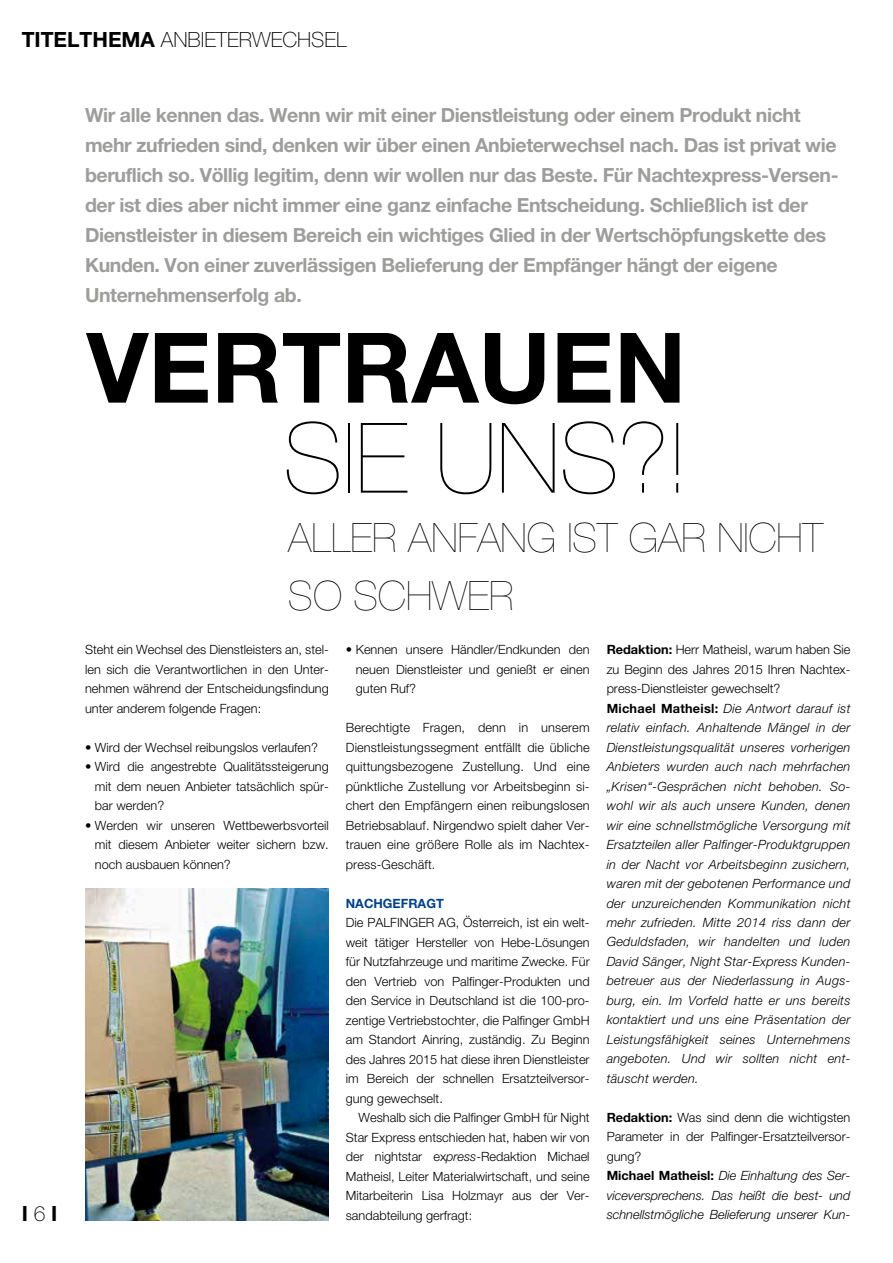
<style>
.page{position:relative;width:893px;height:1263px;background:#fff}
.page>*{position:absolute;margin:0;border:0;box-sizing:border-box;transform-origin:0 0}
.t1{font:700 97.5px "Helvetica Neue";color:#000}
.t2{font:200 97.5px "Helvetica Neue";color:#000}
.t3{font:200 40.5px/57.9px "Helvetica Neue";color:#000}
.t4{font:100 21px "Helvetica Neue";color:#000}
.t5{font:700 21px "Helvetica Neue";color:#000}
.t6{font:700 19.5px/30px "Helvetica Neue";letter-spacing:-.02em;color:#9d9d9c}
.t7{font:300 12.75px/19.5px "Helvetica Neue";color:#000;text-align:justify}
.t8{font:italic 300 12.75px/19.5px "Helvetica Neue";letter-spacing:.02em;color:#000}
.t9{font:italic 300 12.75px/19.5px "Helvetica Neue";color:#000}
.t10{font:700 12.75px "Helvetica Neue";color:#004289}
.s1{font-weight:700}
.s2{font-weight:100}
.s3{font-style:italic}
.s4{font-weight:700;font-style:normal}
.s5{font-style:normal}
</style>
<div class="page">
<img style="left:85px;top:889px;width:244px;height:331px">
<h3 class="t4" style="left:22px;top:28px;width:327px"><span class="s1">TITELTHEMA</span> ANBIETERWECHSEL</h3>
<p class="t6" style="left:85px;top:99px;width:755px">Wir alle kennen das. Wenn wir mit einer Dienstleistung oder einem Produkt nicht mehr zufrieden sind, denken wir über einen Anbieterwechsel nach. Das ist privat wie beruflich so. Völlig legitim, denn wir wollen nur das Beste. Für Nachtexpress-Versen&shy;der ist dies aber nicht immer eine ganz einfache Entscheidung. Schließlich ist der Dienstleister in diesem Bereich ein wichtiges Glied in der Wertschöpfungskette des Kunden. Von einer zuverlässigen Belieferung der Empfänger hängt der eigene Unternehmenserfolg ab.</p>
<h3 class="t5" style="left:22px;top:1200px;width:37px">I <span class="s2">6</span> I</h3>
<h1 class="t1" style="left:87px;top:308px;width:601px">VERTRAUEN</h1>
<h1 class="t2" style="left:283px;top:402px;width:404px">SIE UNS?!</h1>
<h2 class="t3" style="left:288px;top:508px;width:536px">ALLER ANFANG IST GAR NICHT<br>SO SCHWER</h2>
<p class="t7" style="left:85px;top:640px;width:245px">Steht ein Wechsel des Dienstleisters an, stel&shy;len sich die Verantwortlichen in den Unter&shy;nehmen während der Entscheidungsfindung unter anderem folgende Fragen:</p>
<p class="t7" style="left:85px;top:737px;width:234px">• Wird der Wechsel reibungslos verlaufen?</p>
<p class="t7" style="left:95px;top:757px;width:235px;text-indent:-10px">• Wird die angestrebte Qualitätssteigerung mit dem neuen Anbieter tatsächlich spür&shy;bar werden?</p>
<p class="t7" style="left:95px;top:815px;width:235px;text-indent:-10px">• Werden wir unseren Wettbewerbsvorteil mit diesem Anbieter weiter sichern bzw. noch ausbauen können?</p>
<p class="t7" style="left:356px;top:640px;width:235px;text-indent:-10px">• Kennen unsere Händler/Endkunden den neuen Dienstleister und genießt er einen guten Ruf?</p>
<p class="t7" style="left:346px;top:718px;width:245px">Berechtigte Fragen, denn in unserem Dienstleistungssegment entfällt die übliche quittungsbezogene Zustellung. Und eine pünktliche Zustellung vor Arbeitsbeginn si&shy;chert den Empfängern einen reibungslosen Betriebsablauf. Nirgendwo spielt daher Ver&shy;trauen eine größere Rolle als im Nachtex&shy;press-Geschäft.</p>
<p class="t10" style="left:346px;top:895px;width:99px">NACHGEFRAGT</p>
<p class="t7" style="left:346px;top:912px;width:245px">Die PALFINGER AG, Österreich, ist ein welt&shy;weit tätiger Hersteller von Hebe-Lösungen für Nutzfahrzeuge und maritime Zwecke. Für den Vertrieb von Palfinger-Produkten und den Service in Deutschland ist die 100-pro&shy;zentige Vertriebstochter, die Palfinger GmbH am Standort Ainring, zuständig. Zu Beginn des Jahres 2015 hat diese ihren Dienstleister im Bereich der schnellen Ersatzteilversor&shy;gung gewechselt.</p>
<p class="t7" style="left:346px;top:1107px;width:245px;text-indent:13px">Weshalb sich die Palfinger GmbH für Night Star Express entschieden hat, haben wir von der nightstar ex<span class="s3">press</span>-Redaktion Michael Matheisl, Leiter Materialwirtschaft, und seine Mitarbeiterin Lisa Holzmayr aus der Ver&shy;sandabteilung gerfragt:</p>
<p class="t8" style="left:607px;top:639px;width:245px"><span class="s4">Redaktion:</span> <span class="s5">Herr Matheisl, warum haben Sie zu Beginn des Jahres 2015 Ihren Nachtex&shy;press-Dienstleister gewechselt?<br></span><span class="s4">Michael Matheisl:</span> Die Antwort darauf ist relativ einfach. Anhaltende Mängel in der Dienstleistungsqualität unseres vorherigen Anbieters wurden auch nach mehrfachen „Krisen“-Gesprächen nicht behoben. So&shy;wohl wir als auch unsere Kunden, denen wir eine schnellstmögliche Versorgung mit Ersatzteilen aller Palfinger-Produktgruppen in der Nacht vor Arbeitsbeginn zusichern, waren mit der gebotenen Performance und der unzureichenden Kommunikation nicht mehr zufrieden. Mitte 2014 riss dann der Geduldsfaden, wir handelten und luden David Sänger, Night Star-Express Kunden&shy;betreuer aus der Niederlassung in Augs&shy;burg, ein. Im Vorfeld hatte er uns bereits kontaktiert und uns eine Präsentation der Leistungsfähigkeit seines Unternehmens angeboten. Und wir sollten nicht ent&shy;täuscht werden.</p>
<p class="t9" style="left:607px;top:1107px;width:245px"><span class="s4">Redaktion:</span> <span class="s5">Was sind denn die wichtigsten Parameter in der Palfinger-Ersatzteilversor&shy;gung?<br></span><span class="s4">Michael Matheisl:</span> Die Einhaltung des Ser&shy;viceversprechens. Das heißt die best- und schnellstmögliche Belieferung unserer Kun-</p>
</div>
